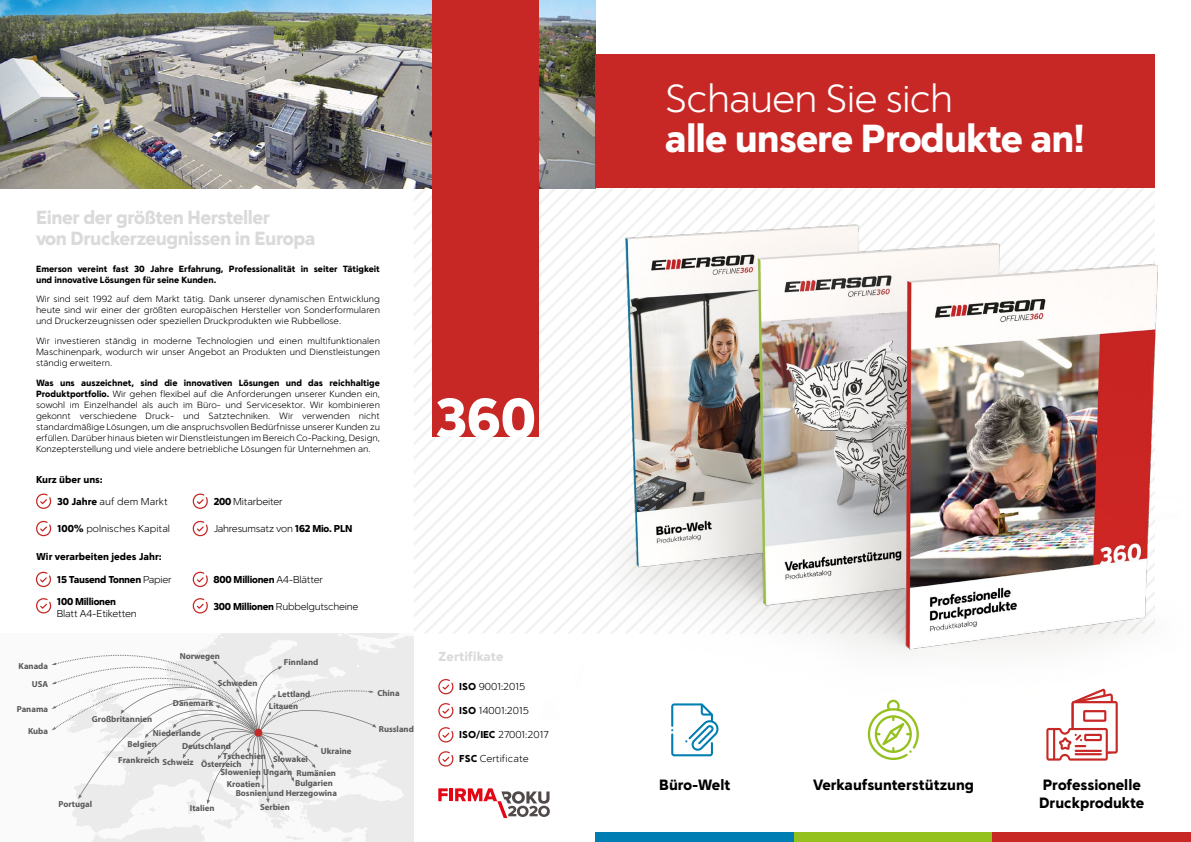
<style>
.page{position:relative;width:1191px;height:842px;background:#fff}
.page>*{position:absolute;margin:0;border:0;box-sizing:border-box;transform-origin:0 0}
.t1{font:900 56.2px "Simple Sans";color:#fff}
.t2{font:900 39px "Simple Sans";letter-spacing:-.025em;color:#fff}
.t3{font:300 39px "Simple Sans";letter-spacing:-.025em;color:#fff}
.t4{font:900 19px/21px "Simple Sans";letter-spacing:-.025em;color:#dadada}
.t5{font:900 14.9px/17.9px "Simple Sans";color:#000}
.t6{font:900 13px "Simple Sans";color:#dadada}
.t7{font:300 10px "Simple Sans";color:#000}
.t8{font:300 10px "Simple Sans";letter-spacing:-.025em;color:#000}
.t9{font:900 10px "Simple Sans";letter-spacing:-.025em;color:#000}
.t10{font:900 10px "Simple Sans";color:#000}
.t11{font:300 9px/11px "Simple Sans";color:#000;text-align:justify}
.t12{font:900 9px/11px "Simple Sans";color:#000}
.t13{font:700 8.7px/12.5px "Myriad Pro";color:#595857}
.s1{font-weight:900}
.s2{font-family:"Arial";font-weight:900}
.s3{font-weight:300}
</style>
<div class="page">
<svg style="left:414px;top:188px;width:37px;height:445px"></svg>
<img style="left:0;top:0;width:595px;height:188px">
<svg style="left:438px;top:679px;width:15px;height:16px"></svg>
<svg style="left:438px;top:727px;width:15px;height:16px"></svg>
<svg style="left:438px;top:703px;width:15px;height:16px"></svg>
<svg style="left:438px;top:751px;width:15px;height:16px"></svg>
<svg style="left:438px;top:788px;width:10px;height:13px"></svg>
<hr style="left:449px;top:788px;width:4px;height:13px;background:#e30613">
<svg style="left:455px;top:788px;width:95px;height:30px"></svg>
<div style="left:432px;top:0;width:107px;height:437px;background:#c72825"></div>
<div style="left:595px;top:55px;width:560px;height:133px;background:#c72825"></div>
<img style="left:521px;top:135px;width:637px;height:626px">
<div style="left:0;top:634px;width:414px;height:208px;background:#fafafa"></div>
<svg style="left:376px;top:634px;width:38px;height:208px;fill:#ebebec"></svg>
<svg style="left:51px;top:634px;width:325px;height:208px"></svg>
<svg style="left:35px;top:571px;width:16px;height:17px"></svg>
<svg style="left:192px;top:571px;width:16px;height:17px"></svg>
<svg style="left:36px;top:598px;width:15px;height:16px"></svg>
<svg style="left:36px;top:493px;width:15px;height:16px"></svg>
<svg style="left:36px;top:520px;width:15px;height:17px"></svg>
<svg style="left:192px;top:520px;width:16px;height:17px"></svg>
<svg style="left:192px;top:493px;width:16px;height:16px"></svg>
<svg style="left:192px;top:598px;width:16px;height:16px"></svg>
<div style="left:254px;top:729px;width:8px;height:8px;background:#c72825;border-radius:50%"></div>
<div style="left:794px;top:832px;width:198px;height:10px;background:#95c11f"></div>
<div style="left:992px;top:832px;width:199px;height:10px;background:#c72825"></div>
<div style="left:595px;top:832px;width:199px;height:10px;background:#007db2"></div>
<h3 class="t4" style="left:36px;top:206px;width:281px">Einer der größten Hersteller<br>von Druckerzeugnissen in Europa</h3>
<p class="t12" style="left:36px;top:263px;width:345px">Emerson vereint fast 30 Jahre Erfahrung, Professionalität in seiter Tätigkeit und innovative Lösungen für seine Kunden.</p>
<p class="t11" style="left:36px;top:294px;width:345px">Wir sind seit 1992 auf dem Markt tätig. Dank unserer dynamischen Entwicklung heute sind wir einer der größten europäischen Hersteller von Sonderformularen und Druckerzeugnissen oder speziellen Druckprodukten wie Rubbellose.</p>
<p class="t11" style="left:36px;top:335px;width:345px">Wir investieren ständig in moderne Technologien und einen multifunktionalen Maschinenpark, wodurch wir unser Angebot an Produkten und Dienstleistungen ständig erweitern.</p>
<p class="t11" style="left:36px;top:377px;width:345px"><span class="s1">Was uns auszeichnet, sind die innovativen Lösungen und das reichhaltige Produktportfolio.</span> Wir gehen flexibel auf die Anforderungen unserer Kunden ein, sowohl im Einzelhandel als auch im Büro- und Servicesektor. Wir kombinieren gekonnt verschiedene Druck- und Satztechniken. Wir verwenden nicht standardmäßige Lösungen, um die anspruchsvollen Bedürfnisse unserer Kunden zu erfüllen. Darüber hinaus bieten wir Dienstleistungen im Bereich Co-Packing, Design, Konzepterstellung und viele andere betriebliche Lösungen für Unternehmen an.</p>
<p class="t10" style="left:36px;top:473px;width:68px">Kurz über uns:</p>
<p class="t7" style="left:57px;top:495px;width:112px"><span class="s1">30 Jahre</span> auf dem Markt</p>
<p class="t7" style="left:57px;top:522px;width:115px"><span class="s1">100</span><span class="s2">%</span> polnisches Kapital</p>
<p class="t10" style="left:36px;top:550px;width:127px">Wir verarbeiten jedes Jahr:</p>
<p class="t9" style="left:57px;top:574px;width:116px">15 Tausend Tonnen <span class="s3">Papier</span></p>
<p class="t9" style="left:57px;top:596px;width:61px">100 Millionen</p>
<p class="t8" style="left:57px;top:608px;width:81px">Blatt A4-Etiketten</p>
<p class="t8" style="left:214px;top:495px;width:71px"><span class="s1">200</span> Mitarbeiter</p>
<p class="t8" style="left:214px;top:522px;width:140px">Jahresumsatz von <span class="s1">162 Mio. PLN</span></p>
<p class="t9" style="left:213px;top:574px;width:111px">800 Millionen <span class="s3">A4-Blätter</span></p>
<p class="t8" style="left:213px;top:601px;width:146px"><span class="s1">300 Millionen</span> Rubbelgutscheine</p>
<p class="t13" style="left:19px;top:659px;width:31px">Kanada</p>
<p class="t13" style="left:180px;top:650px;width:42px">Norwegen</p>
<p class="t13" style="left:284px;top:655px;width:36px">Finnland</p>
<p class="t13" style="left:32px;top:678px;width:18px">USA</p>
<p class="t13" style="left:17px;top:702px;width:33px">Panama</p>
<p class="t13" style="left:28px;top:725px;width:22px">Kuba</p>
<p class="t13" style="left:218px;top:676px;width:41px">Schweden</p>
<p class="t13" style="left:173px;top:697px;width:42px">Dänemark</p>
<p class="t13" style="left:269px;top:687px;width:43px;text-indent:9px">Lettland<br>Litauen</p>
<p class="t13" style="left:92px;top:713px;width:62px">Großbritannien</p>
<p class="t13" style="left:118px;top:753px;width:43px">Frankreich</p>
<p class="t13" style="left:127px;top:728px;width:75px;line-height:10.5px;text-indent:26px">Niederlande<br>Belgien</p>
<p class="t13" style="left:162px;top:738px;width:70px;line-height:15.9px;text-indent:20px">Deutschland<br>Schweiz</p>
<p class="t13" style="left:321px;top:744px;width:32px">Ukraine</p>
<p class="t13" style="left:223px;top:749px;width:45px">Tschechien</p>
<p class="t13" style="left:273px;top:753px;width:36px">Slowakei</p>
<p class="t13" style="left:201px;top:757px;width:42px">Österreich</p>
<p class="t13" style="left:190px;top:801px;width:26px">Italien</p>
<p class="t13" style="left:227px;top:766px;width:67px;line-height:11.5px;text-indent:-6px">Slowenien Ungarn<br>Kroatien</p>
<p class="t13" style="left:295px;top:768px;width:42px;line-height:9.9px">Rumänien<br>Bulgarien</p>
<p class="t13" style="left:236px;top:787px;width:103px">Bosnien und Herzegowina</p>
<p class="t13" style="left:58px;top:797px;width:35px">Portugal</p>
<p class="t13" style="left:260px;top:800px;width:31px">Serbien</p>
<p class="t13" style="left:377px;top:687px;width:24px">China</p>
<p class="t13" style="left:379px;top:722px;width:37px">Russland</p>
<h1 class="t1" style="left:435px;top:385px;width:102px">360</h1>
<h3 class="t6" style="left:438px;top:649px;width:67px">Zertifikate</h3>
<p class="t7" style="left:459px;top:680px;width:67px"><span class="s1">ISO</span> 9001:2015</p>
<p class="t7" style="left:459px;top:704px;width:71px"><span class="s1">ISO</span> 14001:2015</p>
<p class="t7" style="left:459px;top:728px;width:91px"><span class="s1">ISO/IEC</span> 27001:2017</p>
<p class="t7" style="left:459px;top:752px;width:71px"><span class="s1">FSC</span> Certificate</p>
<h2 class="t3" style="left:665px;top:75px;width:290px">Schauen Sie sich</h2>
<h2 class="t2" style="left:665px;top:114px;width:421px">alle unsere Produkte an!</h2>
<h3 class="t5" style="left:659px;top:775px;width:73px">Büro-Welt</h3>
<h3 class="t5" style="left:812px;top:775px;width:163px">Verkaufsunterstützung</h3>
<h3 class="t5" style="left:1039px;top:775px;width:107px">Professionelle<br>Druckprodukte</h3>
</div>
